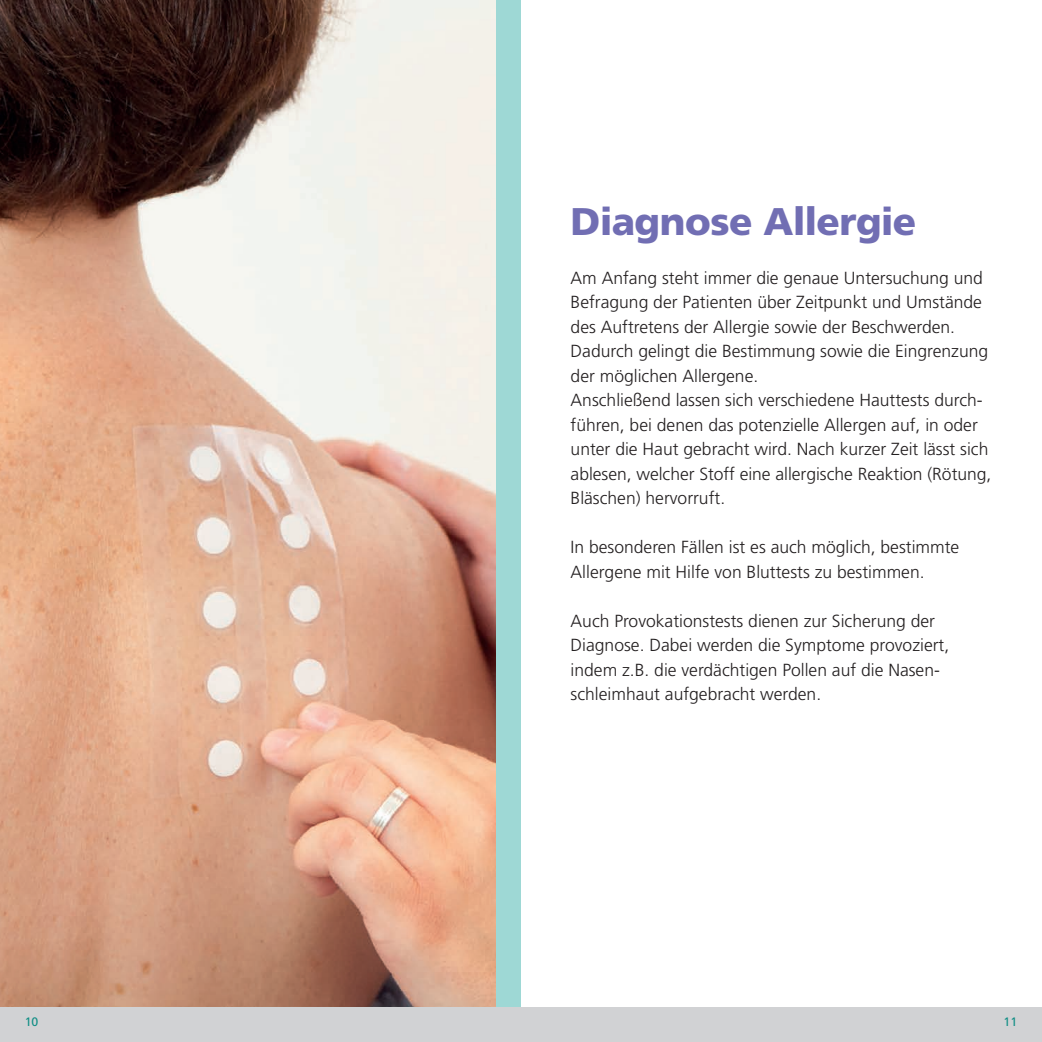
<style>
.page{position:relative;width:1042px;height:1042px;background:#fff}
.page>*{position:absolute;margin:0;border:0;box-sizing:border-box;transform-origin:0 0}
.t1{font:900 38.5px "Frutiger";letter-spacing:-.02em;color:#716eb3}
.t2{font:300 17.5px/24.5px "Frutiger";color:#231f20}
.t3{font:12.25px "Frutiger";color:#108e85}
</style>
<div class="page">
<img style="left:0;top:0;width:496px;height:1007px">
<div style="left:496px;top:0;width:25px;height:1042px;background:#9ed8d5"></div>
<div style="left:0;top:1007px;width:1042px;height:35px;background:#d1d2d4"></div>
<h1 class="t1" style="left:570px;top:198px;width:347px">Diagnose Allergie</h1>
<p class="t2" style="left:570px;top:265px;width:422px">Am Anfang steht immer die genaue Untersuchung und Befragung der Patienten über Zeitpunkt und Umstände des Auftretens der Allergie sowie der Beschwerden.<br>Dadurch gelingt die Bestimmung sowie die Eingrenzung der möglichen Allergene.<br>Anschließend lassen sich verschiedene Hauttests durch&shy;führen, bei denen das potenzielle Allergen auf, in oder unter die Haut gebracht wird. Nach kurzer Zeit lässt sich ablesen, welcher Stoff eine allergische Reaktion (Rötung, Bläschen) hervorruft.</p>
<p class="t2" style="left:570px;top:535px;width:390px">In besonderen Fällen ist es auch möglich, bestimmte<br>Allergene mit Hilfe von Bluttests zu bestimmen.</p>
<p class="t2" style="left:570px;top:608px;width:380px">Auch Provokationstests dienen zur Sicherung der Diagnose. Dabei werden die Symptome provoziert, indem z.B. die verdächtigen Pollen auf die Nasen&shy;schleimhaut aufgebracht werden.</p>
<p class="t3" style="left:25px;top:1015px;width:15px">10</p>
<p class="t3" style="left:1003px;top:1015px;width:15px">11</p>
</div>
